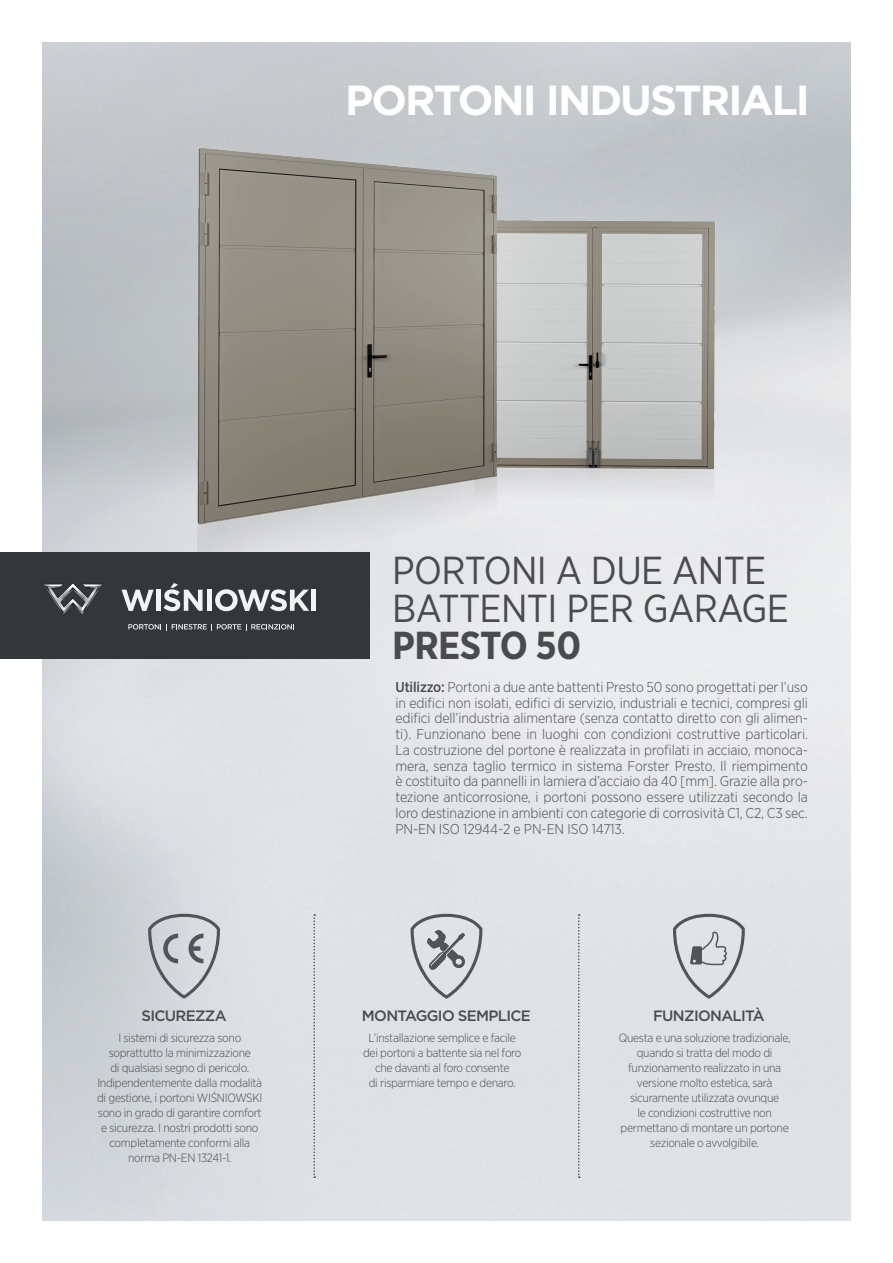
<style>
.page{position:relative;width:893px;height:1263px;background:#fff}
.page>*{position:absolute;margin:0;border:0;box-sizing:border-box;transform-origin:0 0}
.Headline{font:700 42px "Gotham";letter-spacing:-.045em;color:#fff}
.Headline_Cover_Text{font:39px/37.5px "Gotham Narrow";letter-spacing:-.015em;color:#4a4b4c}
.Headline_Cover_Text-2{font:500 15px "Gotham";letter-spacing:-.045em;color:#4a4b4c}
.t1{font:300 14.25px/15.8px "Gotham Narrow";letter-spacing:-.01em;color:#4a4b4c;text-align:justify}
.Headline_Cover_Text-3{font:300 12px/15px "Gotham Narrow";letter-spacing:-.025em;color:#4a4b4c;text-align:center}
.s1{font-weight:700}
.s2{font-weight:500}
</style>
<div class="page">
<img style="left:0;top:42px;width:851px;height:596px">
<svg style="left:313px;top:914px;width:2px;height:264px"></svg>
<svg style="left:578px;top:914px;width:2px;height:264px"></svg>
<div style="left:0;top:553px;width:370px;height:106px;background:#333739"></div>
<svg style="left:128px;top:624px;width:166px;height:6px"></svg>
<svg style="left:44px;top:583px;width:59px;height:32px"></svg>
<svg style="left:121px;top:590px;width:33px;height:21px"></svg>
<hr style="left:156px;top:590px;width:4px;height:21px;background:#f2f3f4">
<div style="left:207px;top:590px;width:5px;height:21px;background:#f2f3f4"></div>
<svg style="left:215px;top:589px;width:94px;height:22px"></svg>
<div style="left:311px;top:590px;width:5px;height:21px;background:#f2f3f4"></div>
<svg style="left:164px;top:583px;width:39px;height:28px"></svg>
<svg style="left:673px;top:914px;width:72px;height:85px;background:#c7cacd"></svg>
<svg style="left:148px;top:914px;width:72px;height:85px;background:#bdc1c4"></svg>
<svg style="left:411px;top:914px;width:71px;height:85px;background:#bfc2c5"></svg>
<p class="Headline" style="left:345px;top:72px;width:466px">PORTONI INDUSTRIALI</p>
<p class="Headline_Cover_Text-2" style="left:142px;top:1006px;width:87px">SICUREZZA</p>
<p class="Headline_Cover_Text-3" style="left:97px;top:1030px;width:167px">I sistemi di sicurezza sono soprattutto la minimizzazione<br>di qualsiasi segno di pericolo.<br>Indipendentemente dalla modalità di gestione, i portoni WIŚNIOWSKI sono in grado di garantire comfort e sicurezza. I nostri prodotti sono completamente conformi alla norma PN-EN 13241-1.</p>
<p class="Headline_Cover_Text" style="left:392px;top:551px;width:398px">PORTONI A DUE ANTE<br>BATTENTI PER GARAGE<br><span class="s1">PRESTO 50</span></p>
<p class="t1" style="left:395px;top:678px;width:414px"><span class="s2">Utilizzo:</span> Portoni a due ante battenti Presto 50 sono progettati per l’uso in edifici non isolati, edifici di servizio, industriali e tecnici, compresi gli edifici dell’industria alimentare (senza contatto diretto con gli alimen&shy;ti). Funzionano bene in luoghi con condizioni costruttive particolari.<br>La costruzione del portone è realizzata in profilati in acciaio, monoca&shy;mera, senza taglio termico in sistema Forster Presto. Il riempimento è costituito da pannelli in lamiera d’acciaio da 40 [mm]. Grazie alla pro&shy;tezione anticorrosione, i portoni possono essere utilizzati secondo la loro destinazione in ambienti con categorie di corrosività C1, C2, C3 sec.<br>PN-EN ISO 12944-2 e PN-EN ISO 14713.</p>
<p class="Headline_Cover_Text-2" style="left:362px;top:1006px;width:171px">MONTAGGIO SEMPLICE</p>
<p class="Headline_Cover_Text-3" style="left:363px;top:1030px;width:160px">L’installazione semplice e facile dei portoni a battente sia nel foro che davanti al foro consente<br>di risparmiare tempo e denaro.</p>
<p class="Headline_Cover_Text-2" style="left:653px;top:1006px;width:113px">FUNZIONALITÀ</p>
<p class="Headline_Cover_Text-3" style="left:619px;top:1030px;width:173px">Questa e una soluzione tradizionale, quando si tratta del modo di funzionamento realizzato in una versione molto estetica, sarà sicuramente utilizzata ovunque<br>le condizioni costruttive non permettano di montare un portone sezionale o avvolgibile.</p>
</div>
